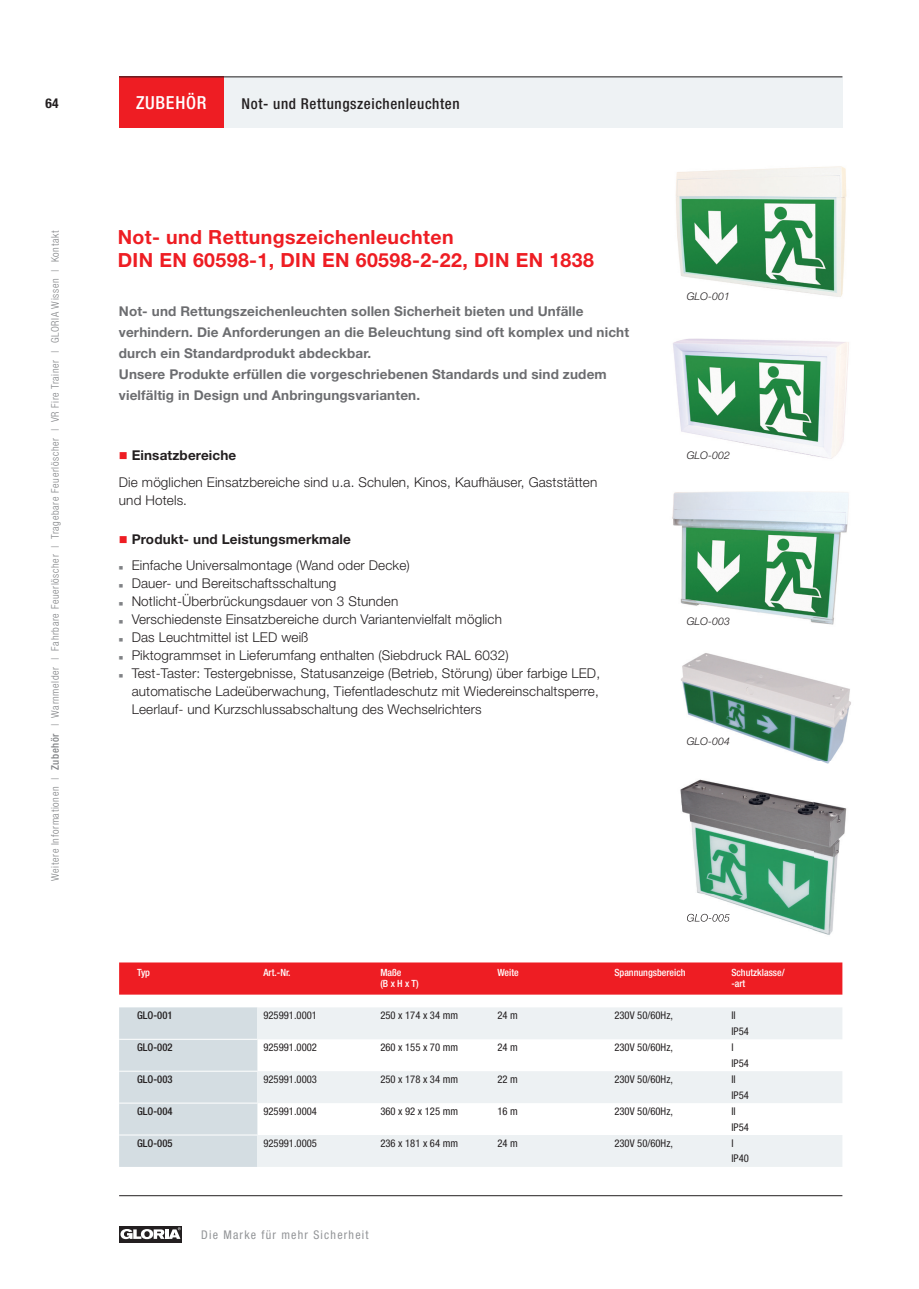
<style>
.page{position:relative;width:919px;height:1289px;background:#fff}
.page>*{position:absolute;margin:0;border:0;box-sizing:border-box;transform-origin:0 0}
.t1{font:700 19.5px/23.4px "Helvetica Neue LT Pro";letter-spacing:.02em;color:#ee1d23}
.t2{font:500 condensed 18px "Helvetica Neue LT Pro";letter-spacing:.04em;color:#fff}
.t3{font:500 condensed 15px "Helvetica Neue LT Pro";letter-spacing:.04em;color:#231f20}
.t4{font:300 13.5px/18px "Helvetica Neue LT Pro";letter-spacing:.01em;color:#231f20}
.t5{font:700 13.5px/21px "Helvetica Neue LT Pro";letter-spacing:.01em;color:#6c6d70}
.t6{font:700 13.5px "Helvetica Neue LT Pro";letter-spacing:.01em;color:#231f20}
.t7{font:700 condensed 13.5px "Helvetica Neue LT Pro";color:#231f20}
.t8{font:condensed 12px "Helvetica Neue LT Pro";letter-spacing:.1em;color:#939598}
.t9{font:condensed 10.65px/15.6px "Helvetica Neue LT Pro";color:#231f20}
.t10{font:500 condensed 10.65px "Helvetica Neue LT Pro";color:#231f20}
.t11{font:300 condensed 10.5px "Helvetica Neue LT Pro";letter-spacing:.06em;color:#808285}
.t12{font:italic 300 10.5px "Helvetica Neue LT Pro";letter-spacing:.01em;color:#231f20}
.t13{font:500 condensed 9.9px/11.4px "Helvetica Neue LT Pro";color:#fff}
.s1{font-weight:500}
</style>
<div class="page">
<div style="left:119px;top:1226px;width:63px;height:16px;background:#231f20"></div>
<svg style="left:120px;top:1227px;width:61px;height:12px"></svg>
<hr style="left:119px;top:1195px;width:723px;height:1px;background:#231f20">
<div style="left:119px;top:77px;width:723px;height:51px;background:#eef2f4"></div>
<div style="left:119px;top:962px;width:723px;height:32px;background:#ee1d23"></div>
<div style="left:119px;top:1007px;width:138px;height:159px;background:#d4dde2"></div>
<svg style="left:257px;top:1007px;width:585px;height:159px;fill:#edf1f3"></svg>
<hr style="left:119px;top:1038px;width:138px;height:1px;background:#fff">
<hr style="left:119px;top:1070px;width:138px;height:1px;background:#fff">
<hr style="left:119px;top:1102px;width:138px;height:1px;background:#fff">
<hr style="left:119px;top:1134px;width:138px;height:1px;background:#fff">
<img style="left:675px;top:166px;width:172px;height:131px">
<img style="left:681px;top:653px;width:170px;height:108px">
<img style="left:672px;top:491px;width:177px;height:134px">
<img style="left:673px;top:338px;width:176px;height:121px">
<img style="left:680px;top:761px;width:167px;height:174px">
<img style="left:687px;top:913px;width:42px;height:8px">
<div style="left:119px;top:77px;width:105px;height:51px;background:#ee1d23"></div>
<hr style="left:119px;top:77px;width:723px;height:1px;background:#231f20">
<p class="t7" style="left:46px;top:96px;width:15px">64</p>
<p class="t11" style="left:49px;top:880px;width:651px;rotate:-90deg">Weitere Informationen | <span class="s1">Zubehör</span> | Warnmelder | Fahrbare Feuerlöscher | Tragebare Feuerlöscher | VR Fire Trainer | GLORIA Wissen | Kontakt</p>
<h2 class="t2" style="left:136px;top:91px;width:72px">ZUBEHÖR</h2>
<p class="t3" style="left:242px;top:94px;width:219px">Not- und Rettungszeichenleuchten</p>
<h1 class="t1" style="left:118px;top:224px;width:477px">Not- und Rettungszeichenleuchten<br>DIN EN 60598-1, DIN EN 60598-2-22, DIN EN 1838</h1>
<p class="t5" style="left:119px;top:300px;width:511px">Not- und Rettungszeichenleuchten sollen Sicherheit bieten und Unfälle verhindern. Die Anforderungen an die Beleuchtung sind oft komplex und nicht durch ein Standardprodukt abdeckbar.<br>Unsere Produkte erfüllen die vorgeschriebenen Standards und sind zudem vielfältig in Design und Anbringungsvarianten.</p>
<p class="t6" style="left:132px;top:447px;width:106px">Einsatzbereiche</p>
<p class="t4" style="left:119px;top:472px;width:480px">Die möglichen Einsatzbereiche sind u.a. Schulen, Kinos, Kaufhäuser, Gaststätten und Hotels.</p>
<p class="t6" style="left:132px;top:530px;width:221px">Produkt- und Leistungsmerkmale</p>
<p class="t4" style="left:132px;top:556px;width:470px">Einfache Universalmontage (Wand oder Decke)<br>Dauer- und Bereitschaftsschaltung<br>Notlicht-Überbrückungsdauer von 3 Stunden<br>Verschiedenste Einsatzbereiche durch Variantenvielfalt möglich<br>Das Leuchtmittel ist LED weiß<br>Piktogrammset in Lieferumfang enthalten (Siebdruck RAL 6032)<br>Test-Taster: Testergebnisse, Statusanzeige (Betrieb, Störung) über farbige LED, automatische Ladeüberwachung, Tiefentladeschutz mit Wiedereinschaltsperre, Leerlauf- und Kurzschlussabschaltung des Wechselrichters</p>
<p class="t12" style="left:686px;top:289px;width:45px">GLO-001</p>
<p class="t12" style="left:686px;top:449px;width:45px">GLO-002</p>
<p class="t12" style="left:686px;top:614px;width:45px">GLO-003</p>
<p class="t12" style="left:686px;top:735px;width:45px">GLO-004</p>
<p class="t13" style="left:137px;top:966px;width:14px">Typ</p>
<p class="t13" style="left:263px;top:966px;width:29px">Art.-Nr.</p>
<p class="t13" style="left:380px;top:966px;width:40px">Maße<br>(B x H x T)</p>
<p class="t13" style="left:497px;top:966px;width:23px">Weite</p>
<p class="t13" style="left:614px;top:966px;width:73px">Spannungsbereich</p>
<p class="t13" style="left:731px;top:966px;width:55px">Schutzklasse/ -art</p>
<p class="t10" style="left:137px;top:1009px;width:37px">GLO-001</p>
<p class="t9" style="left:263px;top:1007px;width:55px">925991.0001</p>
<p class="t9" style="left:380px;top:1007px;width:79px">250 x 174 x 34 mm</p>
<p class="t9" style="left:497px;top:1007px;width:22px">24 m</p>
<p class="t9" style="left:614px;top:1007px;width:60px">230V 50/60Hz,</p>
<p class="t9" style="left:731px;top:1007px;width:19px">II<br>IP54</p>
<p class="t10" style="left:137px;top:1040px;width:37px">GLO-002</p>
<p class="t9" style="left:263px;top:1039px;width:55px">925991.0002</p>
<p class="t9" style="left:380px;top:1039px;width:79px">260 x 155 x 70 mm</p>
<p class="t9" style="left:497px;top:1039px;width:22px">24 m</p>
<p class="t9" style="left:614px;top:1039px;width:60px">230V 50/60Hz,</p>
<p class="t9" style="left:731px;top:1039px;width:19px">I<br>IP54</p>
<p class="t10" style="left:137px;top:1072px;width:37px">GLO-003</p>
<p class="t9" style="left:263px;top:1071px;width:55px">925991.0003</p>
<p class="t9" style="left:380px;top:1071px;width:79px">250 x 178 x 34 mm</p>
<p class="t9" style="left:497px;top:1071px;width:22px">22 m</p>
<p class="t9" style="left:614px;top:1071px;width:60px">230V 50/60Hz,</p>
<p class="t9" style="left:731px;top:1071px;width:19px">II<br>IP54</p>
<p class="t10" style="left:137px;top:1104px;width:37px">GLO-004</p>
<p class="t9" style="left:263px;top:1103px;width:55px">925991.0004</p>
<p class="t9" style="left:380px;top:1103px;width:79px">360 x 92 x 125 mm</p>
<p class="t9" style="left:497px;top:1103px;width:22px">16 m</p>
<p class="t9" style="left:614px;top:1103px;width:60px">230V 50/60Hz,</p>
<p class="t9" style="left:731px;top:1103px;width:19px">II<br>IP54</p>
<p class="t10" style="left:137px;top:1136px;width:37px">GLO-005</p>
<p class="t9" style="left:263px;top:1135px;width:55px">925991.0005</p>
<p class="t9" style="left:380px;top:1135px;width:79px">236 x 181 x 64 mm</p>
<p class="t9" style="left:497px;top:1135px;width:22px">24 m</p>
<p class="t9" style="left:614px;top:1135px;width:60px">230V 50/60Hz,</p>
<p class="t9" style="left:731px;top:1135px;width:19px">I<br>IP40</p>
<p class="t8" style="left:201px;top:1227px;width:169px">Die Marke für mehr Sicherheit</p>
</div>
